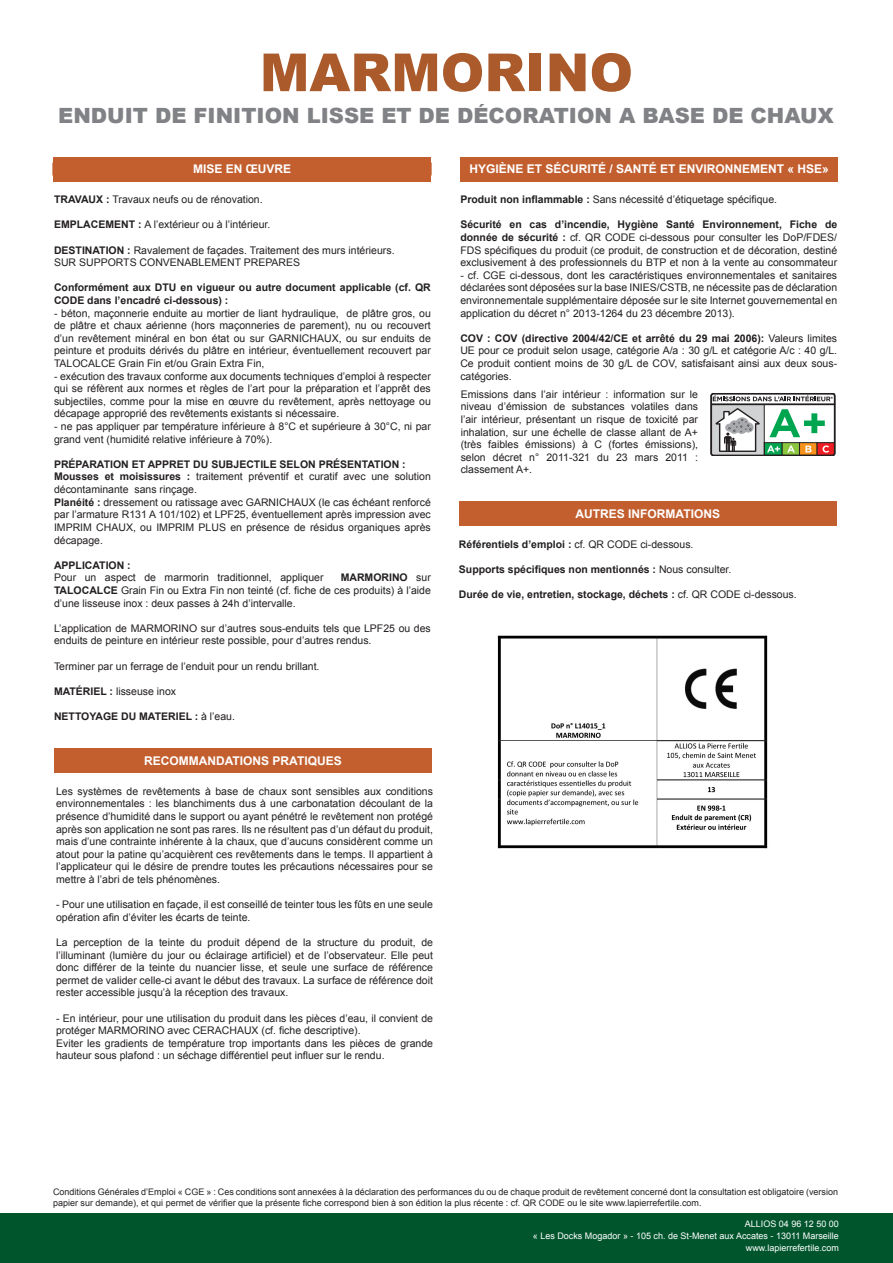
<style>
.page{position:relative;width:893px;height:1263px;background:#fff}
.page>*{position:absolute;margin:0;border:0;box-sizing:border-box;transform-origin:0 0}
.t1{font:900 52.5px "Arial";color:#ab5a2c}
.t2{font:900 21px "Arial";color:#808285}
.t3{font:700 12px "Arial";color:#fff}
.t4{font:10.5px/12.6px "Arial";color:#231f20;text-align:justify}
.t5{font:700 10.5px/12.6px "Arial";color:#231f20}
.t6{font:9px/10.8px "Arial";color:#231f20}
.t7{font:9px "Arial";color:#fff}
.s1{font-weight:700}
.s2{font-weight:400}
</style>
<div class="page">
<div style="left:0;top:1213px;width:893px;height:50px;background:#00552d"></div>
<div style="left:53px;top:157px;width:378px;height:24px;background:#c35f2f"></div>
<div style="left:460px;top:157px;width:378px;height:24px;background:#c35f2f"></div>
<div style="left:459px;top:502px;width:378px;height:24px;background:#c35f2f"></div>
<svg style="left:711px;top:393px;width:124px;height:63px"></svg>
<img style="left:497px;top:635px;width:271px;height:214px">
<div style="left:54px;top:748px;width:378px;height:24px;background:#c35f2f"></div>
<p class="t1" style="left:260px;top:34px;width:375px">MARMORINO</p>
<p class="t2" style="left:58px;top:100px;width:777px">ENDUIT DE FINITION LISSE ET DE DÉCORATION A BASE DE CHAUX</p>
<p class="t3" style="left:193px;top:161px;width:100px">MISE EN ŒUVRE</p>
<p class="t3" style="left:469px;top:161px;width:361px">HYGIÈNE ET SÉCURITÉ / SANTÉ ET ENVIRONNEMENT « HSE»</p>
<p class="t4" style="left:54px;top:193px;width:210px"><span class="s1">TRAVAUX :</span> Travaux neufs ou de rénovation.</p>
<p class="t4" style="left:54px;top:219px;width:218px"><span class="s1">EMPLACEMENT :</span> A l’extérieur ou à l’intérieur.</p>
<p class="t4" style="left:54px;top:244px;width:342px"><span class="s1">DESTINATION :</span> Ravalement de façades. Traitement des murs intérieurs.</p>
<p class="t4" style="left:54px;top:256px;width:248px">SUR SUPPORTS CONVENABLEMENT PREPARES</p>
<p class="t5" style="left:54px;top:282px;width:378px">Conformément aux DTU en vigueur ou autre document applicable (cf. QR<br>CODE dans l’encadré ci-dessous) :</p>
<p class="t4" style="left:54px;top:307px;width:378px">- béton, maçonnerie enduite au mortier de liant hydraulique, de plâtre gros, ou de plâtre et chaux aérienne (hors maçonneries de parement), nu ou recouvert d’un revêtement minéral en bon état ou sur GARNICHAUX, ou sur enduits de peinture et produits dérivés du plâtre en intérieur, éventuellement recouvert par TALOCALCE Grain Fin et/ou Grain Extra Fin,</p>
<p class="t4" style="left:54px;top:370px;width:378px">- exécution des travaux conforme aux documents techniques d’emploi à respecter qui se réfèrent aux normes et règles de l’art pour la préparation et l’apprêt des subjectiles, comme pour la mise en œuvre du revêtement, après nettoyage ou décapage approprié des revêtements existants si nécessaire.</p>
<p class="t4" style="left:54px;top:420px;width:378px">- ne pas appliquer par température inférieure à 8°C et supérieure à 30°C, ni par grand vent (humidité relative inférieure à 70%).</p>
<p class="t5" style="left:54px;top:458px;width:353px">PRÉPARATION ET APPRET DU SUBJECTILE SELON PRÉSENTATION :</p>
<p class="t4" style="left:54px;top:471px;width:378px"><span class="s1">Mousses et moisissures :</span> traitement préventif et curatif avec une solution décontaminante sans rinçage.</p>
<p class="t4" style="left:54px;top:496px;width:378px"><span class="s1">Planéité :</span> dressement ou ratissage avec GARNICHAUX (le cas échéant renforcé par l’armature R131 A 101/102) et LPF25, éventuellement après impression avec IMPRIM CHAUX, ou IMPRIM PLUS en présence de résidus organiques après décapage.</p>
<p class="t5" style="left:54px;top:559px;width:78px">APPLICATION :</p>
<p class="t4" style="left:54px;top:571px;width:271px">Pour un aspect de marmorin traditionnel, appliquer</p>
<p class="t4" style="left:54px;top:571px;width:378px;text-indent:287px"><span class="s1">MARMORINO</span> sur <span class="s1">TALOCALCE</span> Grain Fin ou Extra Fin non teinté (cf. fiche de ces produits) à l’aide d’une lisseuse inox : deux passes à 24h d’intervalle.</p>
<p class="t4" style="left:54px;top:622px;width:378px">L’application de MARMORINO sur d’autres sous-enduits tels que LPF25 ou des enduits de peinture en intérieur reste possible, pour d’autres rendus.</p>
<p class="t4" style="left:54px;top:660px;width:267px">Terminer par un ferrage de l’enduit pour un rendu brillant.</p>
<p class="t4" style="left:54px;top:685px;width:124px"><span class="s1">MATÉRIEL :</span> lisseuse inox</p>
<p class="t5" style="left:54px;top:710px;width:183px">NETTOYAGE DU MATERIEL : <span class="s2">à l’eau.</span></p>
<p class="t3" style="left:144px;top:752px;width:199px">RECOMMANDATIONS PRATIQUES</p>
<p class="t4" style="left:56px;top:785px;width:378px">Les systèmes de revêtements à base de chaux sont sensibles aux conditions environnementales : les blanchiments dus à une carbonatation découlant de la présence d’humidité dans le support ou ayant pénétré le revêtement non protégé après son application ne sont pas rares. Ils ne résultent pas d’un défaut du produit, mais d’une contrainte inhérente à la chaux, que d’aucuns considèrent comme un atout pour la patine qu’acquièrent ces revêtements dans le temps. Il appartient à l’applicateur qui le désire de prendre toutes les précautions nécessaires pour se mettre à l’abri de tels phénomènes.</p>
<p class="t4" style="left:56px;top:898px;width:378px">- Pour une utilisation en façade, il est conseillé de teinter tous les fûts en une seule opération afin d’éviter les écarts de teinte.</p>
<p class="t4" style="left:56px;top:936px;width:378px">La perception de la teinte du produit dépend de la structure du produit, de l’illuminant (lumière du jour ou éclairage artificiel) et de l’observateur. Elle peut donc différer de la teinte du nuancier lisse, et seule une surface de référence permet de valider celle-ci avant le début des travaux. La surface de référence doit rester accessible jusqu’à la réception des travaux.</p>
<p class="t4" style="left:56px;top:1012px;width:378px">- En intérieur, pour une utilisation du produit dans les pièces d’eau, il convient de protéger MARMORINO avec CERACHAUX (cf. fiche descriptive).</p>
<p class="t4" style="left:56px;top:1037px;width:378px">Eviter les gradients de température trop importants dans les pièces de grande hauteur sous plafond : un séchage différentiel peut influer sur le rendu.</p>
<p class="t4" style="left:460px;top:193px;width:318px"><span class="s1">Produit non inflammable :</span> Sans nécessité d’étiquetage spécifique.</p>
<p class="t4" style="left:460px;top:219px;width:378px"><span class="s1">Sécurité en cas d’incendie, Hygiène Santé Environnement, Fiche de donnée de sécurité :</span> cf. QR CODE ci-dessous pour consulter les DoP/FDES/ FDS spécifiques du produit (ce produit, de construction et de décoration, destiné exclusivement à des professionnels du BTP et non à la vente au consommateur</p>
<p class="t4" style="left:460px;top:269px;width:378px">- cf. CGE ci-dessous, dont les caractéristiques environnementales et sanitaires déclarées sont déposées sur la base INIES/CSTB, ne nécessite pas de déclaration environnementale supplémentaire déposée sur le site Internet gouvernemental en application du décret n° 2013-1264 du 23 décembre 2013).</p>
<p class="t4" style="left:460px;top:332px;width:378px"><span class="s1">COV : COV (directive 2004/42/CE et arrêté du 29 mai 2006):</span> Valeurs limites UE pour ce produit selon usage, catégorie A/a : 30 g/L et catégorie A/c : 40 g/L.<br>Ce produit contient moins de 30 g/L de COV, satisfaisant ainsi aux deux sous&shy;catégories.</p>
<p class="t4" style="left:461px;top:388px;width:239px">Emissions dans l’air intérieur : information sur le niveau d’émission de substances volatiles dans l’air intérieur, présentant un risque de toxicité par inhalation, sur une échelle de classe allant de A+ (très faibles émissions) à C (fortes émissions), selon décret n° 2011-321 du 23 mars 2011 : classement A+.</p>
<p class="t3" style="left:576px;top:506px;width:146px">AUTRES INFORMATIONS</p>
<p class="t5" style="left:459px;top:538px;width:236px">Référentiels d’emploi : <span class="s2">cf. QR CODE ci-dessous.</span></p>
<p class="t5" style="left:459px;top:564px;width:274px">Supports spécifiques non mentionnés : <span class="s2">Nous consulter.</span></p>
<p class="t5" style="left:459px;top:589px;width:339px">Durée de vie, entretien, stockage, déchets : <span class="s2">cf. QR CODE ci-dessous.</span></p>
<p class="t6" style="left:53px;top:1186px;width:786px">Conditions Générales d’Emploi « CGE » : Ces conditions sont annexées à la déclaration des performances du ou de chaque produit de revêtement concerné dont la consultation est obligatoire (version papier sur demande), et qui permet de vérifier que la présente fiche correspond bien à son édition la plus récente : cf. QR CODE ou le site www.lapierrefertile.com.</p>
<p class="t7" style="left:745px;top:1218px;width:96px">ALLIOS 04 96 12 50 00</p>
<p class="t7" style="left:533px;top:1230px;width:307px">« Les Docks Mogador » - 105 ch. de St-Menet aux Accates - 13011 Marseille</p>
<p class="t7" style="left:746px;top:1242px;width:95px">www.lapierrefertile.com</p>
</div>
